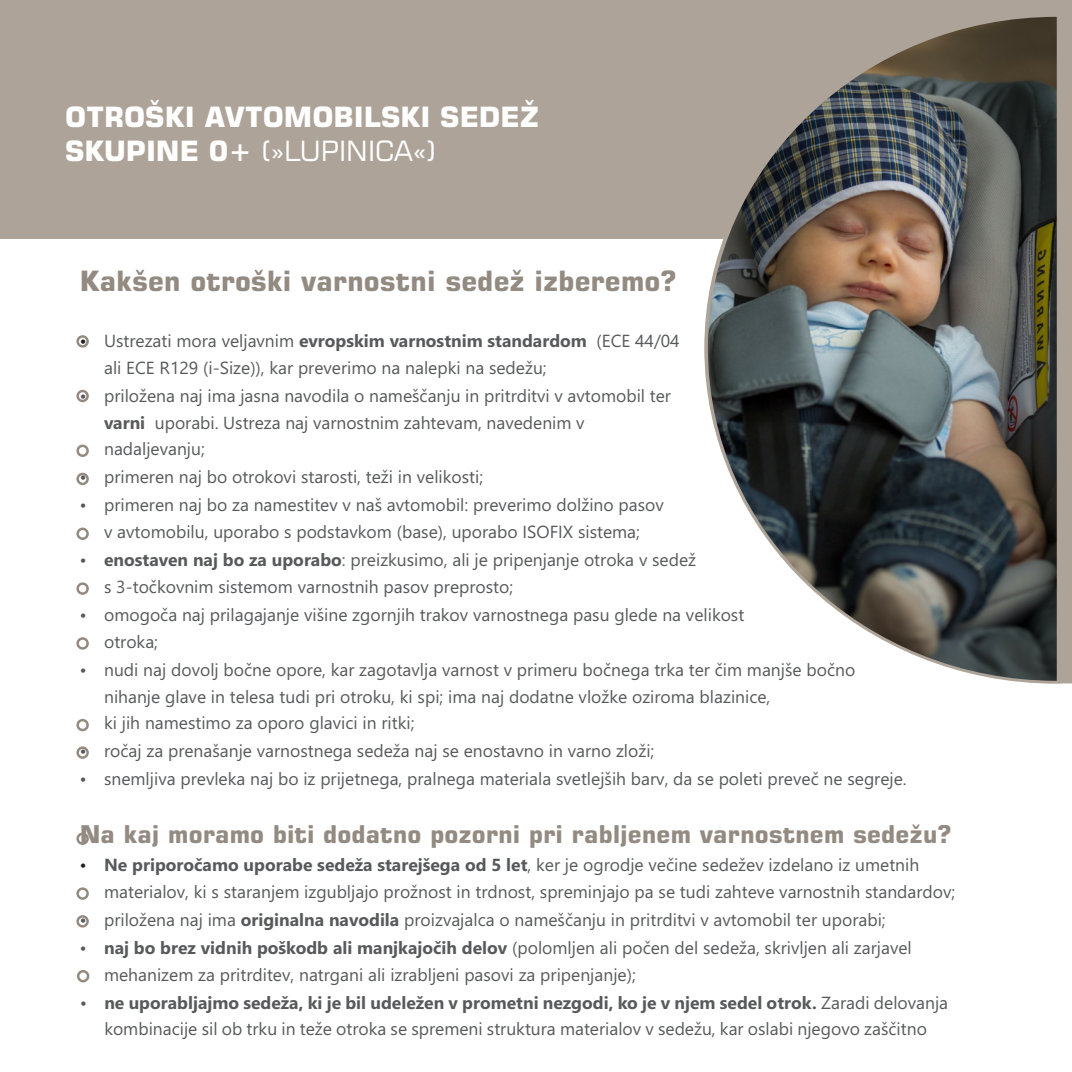
<style>
.page{position:relative;width:1072px;height:1072px;background:#fff}
.page>*{position:absolute;margin:0;border:0;box-sizing:border-box;transform-origin:0 0}
.t1{font:700 28px/34.3px "Square 721 BT";color:#fff}
.t2{font:700 28px "Square 721 BT";color:#938b82}
.t3{font:700 24.5px "Square 721 BT";color:#938b82}
.t4{font:17.5px/27.3px "Segoe UI";color:#58595b}
.s1{font-weight:400}
.s2{font-weight:700}
</style>
<div class="page">
<div style="left:1064px;top:238px;width:7px;height:446px;background:#ada398"></div>
<div style="left:0;top:0;width:1071px;height:238px;background:#ada398"></div>
<svg style="left:700px;top:16px;width:364px;height:668px"></svg>
<img style="left:708px;top:17px;width:348px;height:663px">
<div style="left:76px;top:390px;width:13px;height:12px;border:2px solid #938b82;border-radius:50%"></div>
<div style="left:76px;top:719px;width:13px;height:12px;border:2px solid #938b82;border-radius:50%"></div>
<div style="left:76px;top:444px;width:13px;height:13px;border:2px solid #938b82;border-radius:50%"></div>
<div style="left:76px;top:637px;width:13px;height:12px;border:2px solid #938b82;border-radius:50%"></div>
<div style="left:76px;top:473px;width:13px;height:12px;border:2px solid #938b82;border-radius:50%"></div>
<div style="left:76px;top:746px;width:13px;height:12px;border:2px solid #938b82;border-radius:50%"></div>
<div style="left:76px;top:527px;width:13px;height:13px;border:2px solid #938b82;border-radius:50%"></div>
<div style="left:76px;top:832px;width:13px;height:13px;border:2px solid #938b82;border-radius:50%"></div>
<div style="left:76px;top:915px;width:13px;height:12px;border:2px solid #938b82;border-radius:50%"></div>
<div style="left:76px;top:887px;width:13px;height:12px;border:2px solid #938b82;border-radius:50%"></div>
<div style="left:77px;top:970px;width:12px;height:12px;border:2px solid #938b82;border-radius:50%"></div>
<div style="left:76px;top:335px;width:13px;height:12px;border:2px solid #938b82;border-radius:50%"></div>
<div style="left:76px;top:582px;width:13px;height:13px;border:2px solid #938b82;border-radius:50%"></div>
<h1 class="t1" style="left:65px;top:102px;width:475px">OTROŠKI AVTOMOBILSKI SEDEŽ<br>SKUPINE 0+ <span class="s1">(»LUPINICA«)</span></h1>
<h1 class="t2" style="left:80px;top:270px;width:598px">Kakšen otroški varnostni sedež izberemo?</h1>
<p class="t4" style="left:104px;top:329px;width:804px">Ustrezati mora veljavnim <span class="s2">evropskim varnostnim standardom</span> (ECE 44/04<br>ali ECE R129 (i-Size)), kar preverimo na nalepki na sedežu;<br>priložena naj ima jasna navodila o nameščanju in pritrditvi v avtomobil ter<br><span class="s2">varni</span> uporabi. Ustreza naj varnostnim zahtevam, navedenim v<br>nadaljevanju;<br>primeren naj bo otrokovi starosti, teži in velikosti;<br>primeren naj bo za namestitev v naš avtomobil: preverimo dolžino pasov<br>v avtomobilu, uporabo s podstavkom (base), uporabo ISOFIX sistema;<br><span class="s2">enostaven naj bo za uporabo</span>: preizkusimo, ali je pripenjanje otroka v sedež<br>s 3-točkovnim sistemom varnostnih pasov preprosto;<br>omogoča naj prilagajanje višine zgornjih trakov varnostnega pasu glede na velikost<br>otroka;<br>nudi naj dovolj bočne opore, kar zagotavlja varnost v primeru bočnega trka ter čim manjše bočno nihanje glave in telesa tudi pri otroku, ki spi; ima naj dodatne vložke oziroma blazinice,<br>ki jih namestimo za oporo glavici in ritki;<br>ročaj za prenašanje varnostnega sedeža naj se enostavno in varno zloži;<br>snemljiva prevleka naj bo iz prijetnega, pralnega materiala svetlejših barv, da se poleti preveč ne segreje.</p>
<h2 class="t3" style="left:80px;top:824px;width:873px">Na kaj moramo biti dodatno pozorni pri rabljenem varnostnem sedežu?</h2>
<p class="t4" style="left:104px;top:852px;width:852px"><span class="s2">Ne priporočamo uporabe sedeža starejšega od 5 let</span>, ker je ogrodje večine sedežev izdelano iz umetnih materialov, ki s staranjem izgubljajo prožnost in trdnost, spreminjajo pa se tudi zahteve varnostnih standardov; priložena naj ima <span class="s2">originalna navodila</span> proizvajalca o nameščanju in pritrditvi v avtomobil ter uporabi;<br><span class="s2">naj bo brez vidnih poškodb ali manjkajočih delov</span> (polomljen ali počen del sedeža, skrivljen ali zarjavel mehanizem za pritrditev, natrgani ali izrabljeni pasovi za pripenjanje);<br><span class="s2">ne uporabljajmo sedeža, ki je bil udeležen v prometni nezgodi, ko je v njem sedel otrok.</span> Zaradi delovanja kombinacije sil ob trku in teže otroka se spremeni struktura materialov v sedežu, kar oslabi njegovo zaščitno</p>
</div>
